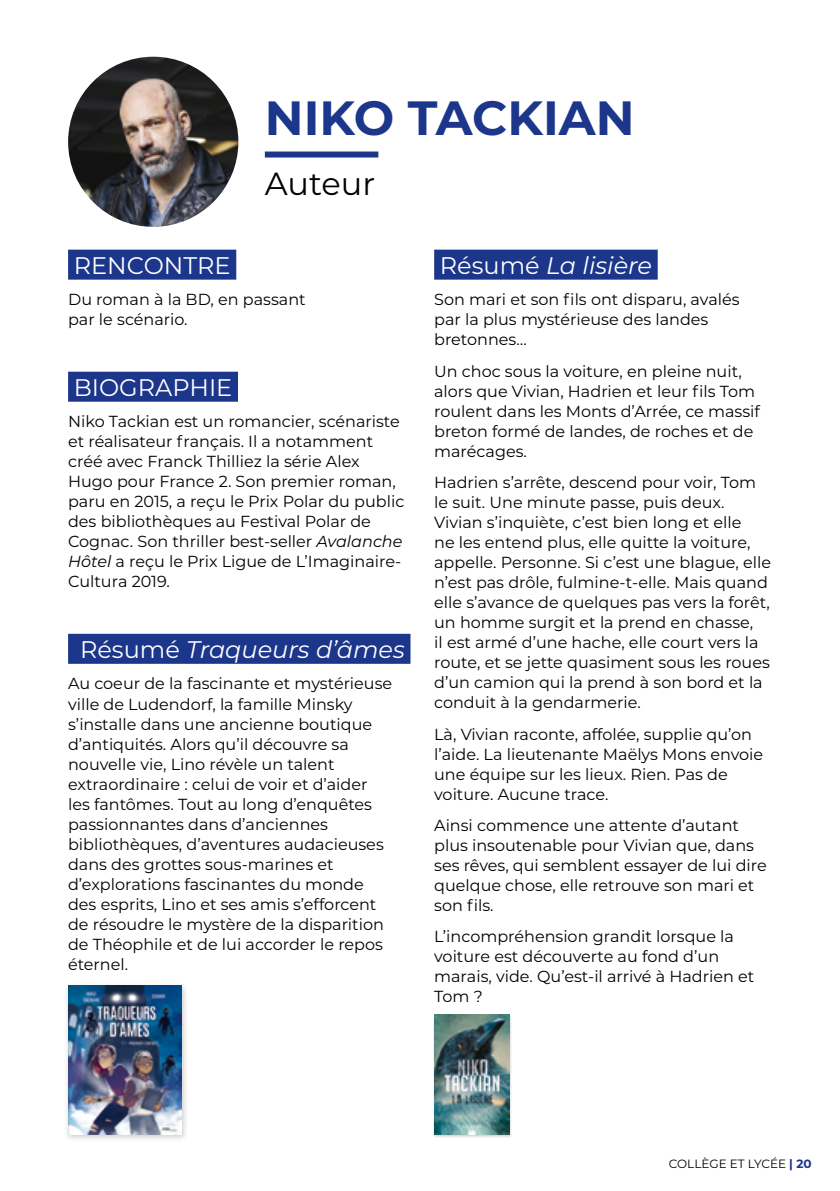
<style>
.page{position:relative;width:840px;height:1191px;background:#fff}
.page>*{position:absolute;margin:0;border:0;box-sizing:border-box;transform-origin:0 0}
.t1{font:700 48px "Montserrat";color:#1b368a}
.t2{font:32px "Montserrat";color:#000}
.t3{font:italic 24px "Montserrat";color:#fff}
.t4{font:24px "Montserrat";color:#fff}
.t5{font:16px/20px "Montserrat";color:#000}
.t6{font:12px "Montserrat";color:#000}
.s1{font-style:italic}
.s2{font-style:normal}
.s3{font-weight:700;color:#1b368a}
</style>
<div class="page">
<div style="left:265px;top:151px;width:113px;height:6px;background:#1b368a"></div>
<div style="left:68px;top:250px;width:168px;height:30px;background:#1b368a"></div>
<div style="left:68px;top:372px;width:170px;height:30px;background:#1b368a"></div>
<div style="left:68px;top:634px;width:342px;height:30px;background:#1b368a"></div>
<div style="left:434px;top:250px;width:223px;height:30px;background:#1b368a"></div>
<img style="left:68px;top:57px;width:170px;height:170px;border-radius:85px">
<div style="left:432px;top:1014px;width:79px;height:123px;background:#000;opacity:.2"></div>
<img style="left:434px;top:1014px;width:75px;height:120px">
<div style="left:64px;top:982px;width:123px;height:159px;background:#000;opacity:.2"></div>
<img style="left:68px;top:985px;width:114px;height:149px">
<h1 class="t1" style="left:265px;top:83px;width:371px">NIKO TACKIAN</h1>
<h2 class="t2" style="left:265px;top:162px;width:112px">Auteur</h2>
<h3 class="t4" style="left:74px;top:249px;width:158px">RENCONTRE</h3>
<p class="t5" style="left:68px;top:289px;width:239px">Du roman à la BD, en passant par le scénario.</p>
<h3 class="t4" style="left:74px;top:371px;width:160px">BIOGRAPHIE</h3>
<p class="t5" style="left:68px;top:411px;width:337px">Niko Tackian est un romancier, scénariste et réalisateur français. Il a notamment créé avec Franck Thilliez la série Alex Hugo pour France 2. Son premier roman, paru en 2015, a reçu le Prix Polar du public des bibliothèques au Festival Polar de Cognac. Son thriller best-seller <span class="s1">Avalanche Hôtel</span> a reçu le Prix Ligue de L’Imaginaire-Cultura 2019.</p>
<h3 class="t3" style="left:80px;top:633px;width:326px"><span class="s2">Résumé</span> Traqueurs d’âmes</h3>
<p class="t5" style="left:68px;top:673px;width:325px">Au coeur de la fascinante et mystérieuse ville de Ludendorf, la famille Minsky s’installe dans une ancienne boutique d’antiquités. Alors qu’il découvre sa nouvelle vie, Lino révèle un talent extraordinaire : celui de voir et d’aider les fantômes. Tout au long d’enquêtes passionnantes dans d’anciennes bibliothèques, d’aventures audacieuses dans des grottes sous-marines et d’explorations fascinantes du monde des esprits, Lino et ses amis s’efforcent de résoudre le mystère de la disparition de Théophile et de lui accorder le repos éternel.</p>
<h3 class="t3" style="left:439px;top:249px;width:213px"><span class="s2">Résumé</span> La lisière</h3>
<p class="t5" style="left:434px;top:289px;width:307px">Son mari et son fils ont disparu, avalés par la plus mystérieuse des landes bretonnes…</p>
<p class="t5" style="left:434px;top:360px;width:327px">Un choc sous la voiture, en pleine nuit, alors que Vivian, Hadrien et leur fils Tom roulent dans les Monts d’Arrée, ce massif breton formé de landes, de roches et de marécages.</p>
<p class="t5" style="left:434px;top:472px;width:338px">Hadrien s’arrête, descend pour voir, Tom le suit. Une minute passe, puis deux.<br>Vivian s’inquiète, c’est bien long et elle<br>ne les entend plus, elle quitte la voiture, appelle. Personne. Si c’est une blague, elle n’est pas drôle, fulmine-t-elle. Mais quand elle s’avance de quelques pas vers la forêt, un homme surgit et la prend en chasse,<br>il est armé d’une hache, elle court vers la route, et se jette quasiment sous les roues d’un camion qui la prend à son bord et la conduit à la gendarmerie.</p>
<p class="t5" style="left:434px;top:723px;width:330px">Là, Vivian raconte, affolée, supplie qu’on l’aide. La lieutenante Maëlys Mons envoie une équipe sur les lieux. Rien. Pas de voiture. Aucune trace.</p>
<p class="t5" style="left:434px;top:814px;width:334px">Ainsi commence une attente d’autant plus insoutenable pour Vivian que, dans ses rêves, qui semblent essayer de lui dire quelque chose, elle retrouve son mari et son fils.</p>
<p class="t5" style="left:434px;top:926px;width:321px">L’incompréhension grandit lorsque la voiture est découverte au fond d’un marais, vide. Qu’est-il arrivé à Hadrien et<br>Tom ?</p>
<p class="t6" style="left:668px;top:1156px;width:144px">COLLÈGE ET LYCÉE <span class="s3">| 20</span></p>
</div>
